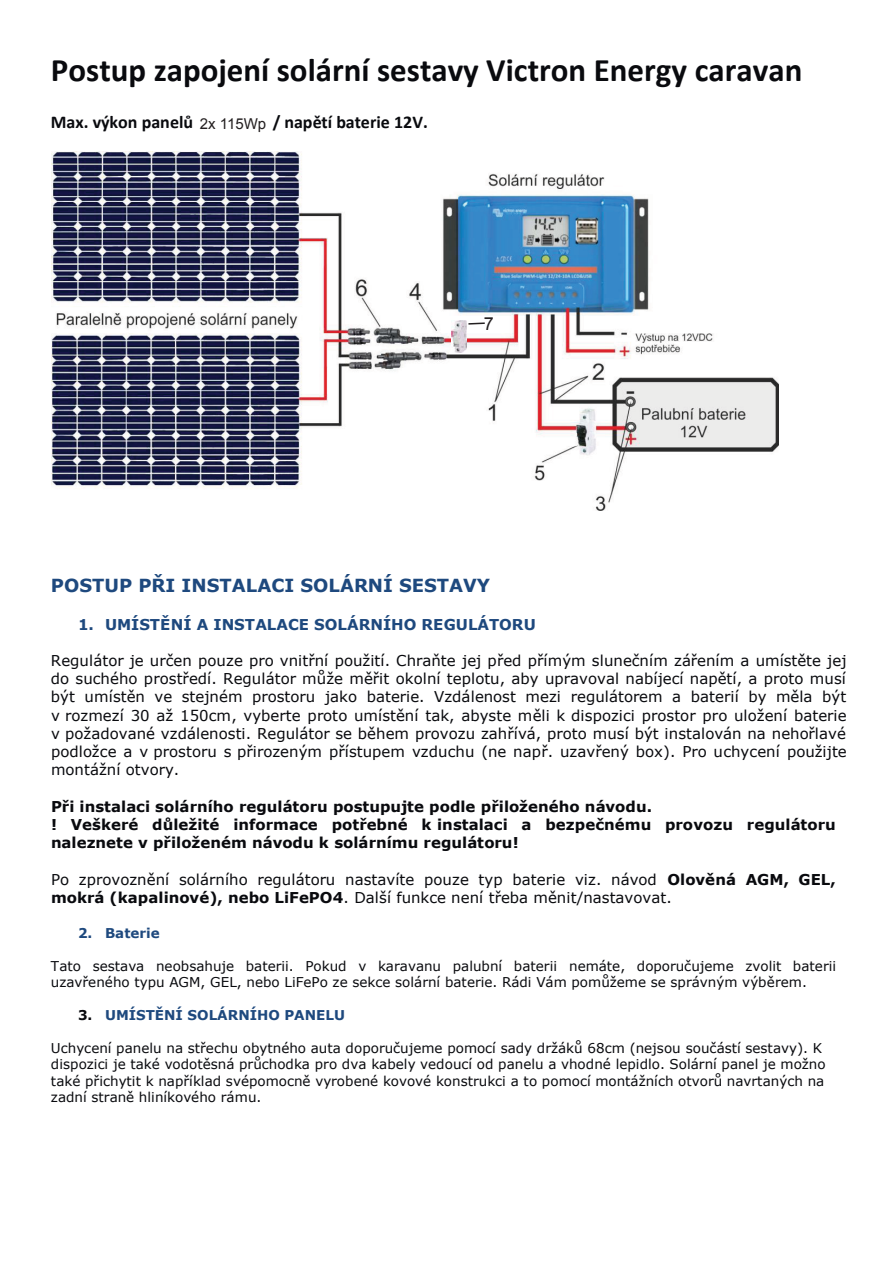
<style>
.page{position:relative;width:893px;height:1263px;background:#fff}
.page>*{position:absolute;margin:0;border:0;box-sizing:border-box;transform-origin:0 0}
.t1{font:700 33px "Calibri";color:#090a0e}
.t2{font:700 18px "Calibri";color:#090a0e}
.t3{font:700 18px "Verdana";color:#1e497e}
.t4{font:18px "Arial";color:#231f20}
.t5{font:15px/18.3px "Verdana";color:#090a0e;text-align:justify}
.t6{font:700 15px/18.3px "Verdana";color:#090a0e}
.t7{font:700 15px "Verdana";color:#1e497e}
.t8{font:15px "Arial";color:#231f20}
.t9{font:13.5px/16.5px "Verdana";color:#090a0e}
.t10{font:700 13.5px "Verdana";color:#1e497e}
.s1{font-weight:700}
.s2{color:#090a0e}
</style>
<div class="page">
<img style="left:52px;top:151px;width:727px;height:359px">
<img style="left:452px;top:321px;width:14px;height:31px">
<svg style="left:468px;top:322px;width:17px;height:3px"></svg>
<h1 class="t1" style="left:51px;top:57px;width:753px">Postup zapojení solární sestavy Victron Energy caravan</h1>
<p class="t2" style="left:51px;top:115px;width:144px">Max. výkon panelů</p>
<p class="t2" style="left:273px;top:115px;width:157px">/ napětí baterie 12V.</p>
<p class="t8" style="left:200px;top:115px;width:68px">2x 115Wp</p>
<p class="t4" style="left:484px;top:314px;width:12px">7</p>
<p class="t3" style="left:51px;top:574px;width:441px">POSTUP PŘI INSTALACI SOLÁRNÍ SESTAVY</p>
<p class="t7" style="left:78px;top:614px;width:459px">1. UMÍSTĚNÍ A INSTALACE SOLÁRNÍHO REGULÁTORU</p>
<p class="t5" style="left:51px;top:651px;width:797px">Regulátor je určen pouze pro vnitřní použití. Chraňte jej před přímým slunečním zářením a umístěte jej do suchého prostředí. Regulátor může měřit okolní teplotu, aby upravoval nabíjecí napětí, a proto musí být umístěn ve stejném prostoru jako baterie. Vzdálenost mezi regulátorem a baterií by měla být v rozmezí 30 až 150cm, vyberte proto umístění tak, abyste měli k dispozici prostor pro uložení baterie v požadované vzdálenosti. Regulátor se během provozu zahřívá, proto musí být instalován na nehořlavé podložce a v prostoru s přirozeným přístupem vzduchu (ne např. uzavřený box). Pro uchycení použijte montážní otvory.</p>
<p class="t6" style="left:51px;top:797px;width:786px">Při instalaci solárního regulátoru postupujte podle přiloženého návodu.<br>! Veškeré důležité informace potřebné k instalaci a bezpečnému provozu regulátoru naleznete v přiloženém návodu k solárnímu regulátoru!</p>
<p class="t5" style="left:51px;top:869px;width:786px">Po zprovoznění solárního regulátoru nastavíte pouze typ baterie viz. návod <span class="s1">Olověná AGM, GEL, mokrá (kapalinové), nebo LiFePO4</span>. Další funkce není třeba měnit/nastavovat.</p>
<p class="t10" style="left:78px;top:924px;width:83px">2. Baterie</p>
<p class="t9" style="left:51px;top:957px;width:786px">Tato sestava neobsahuje baterii. Pokud v karavanu palubní baterii nemáte, doporučujeme zvolit baterii uzavřeného typu AGM, GEL, nebo LiFePo ze sekce solární baterie. Rádi Vám pomůžeme se správným výběrem.</p>
<p class="t10" style="left:78px;top:1006px;width:269px"><span class="s2">3.</span> UMÍSTĚNÍ SOLÁRNÍHO PANELU</p>
<p class="t9" style="left:51px;top:1039px;width:776px">Uchycení panelu na střechu obytného auta doporučujeme pomocí sady držáků 68cm (nejsou součástí sestavy). K dispozici je také vodotěsná průchodka pro dva kabely vedoucí od panelu a vhodné lepidlo. Solární panel je možno také přichytit k například svépomocně vyrobené kovové konstrukci a to pomocí montážních otvorů navrtaných na zadní straně hliníkového rámu.</p>
</div>
